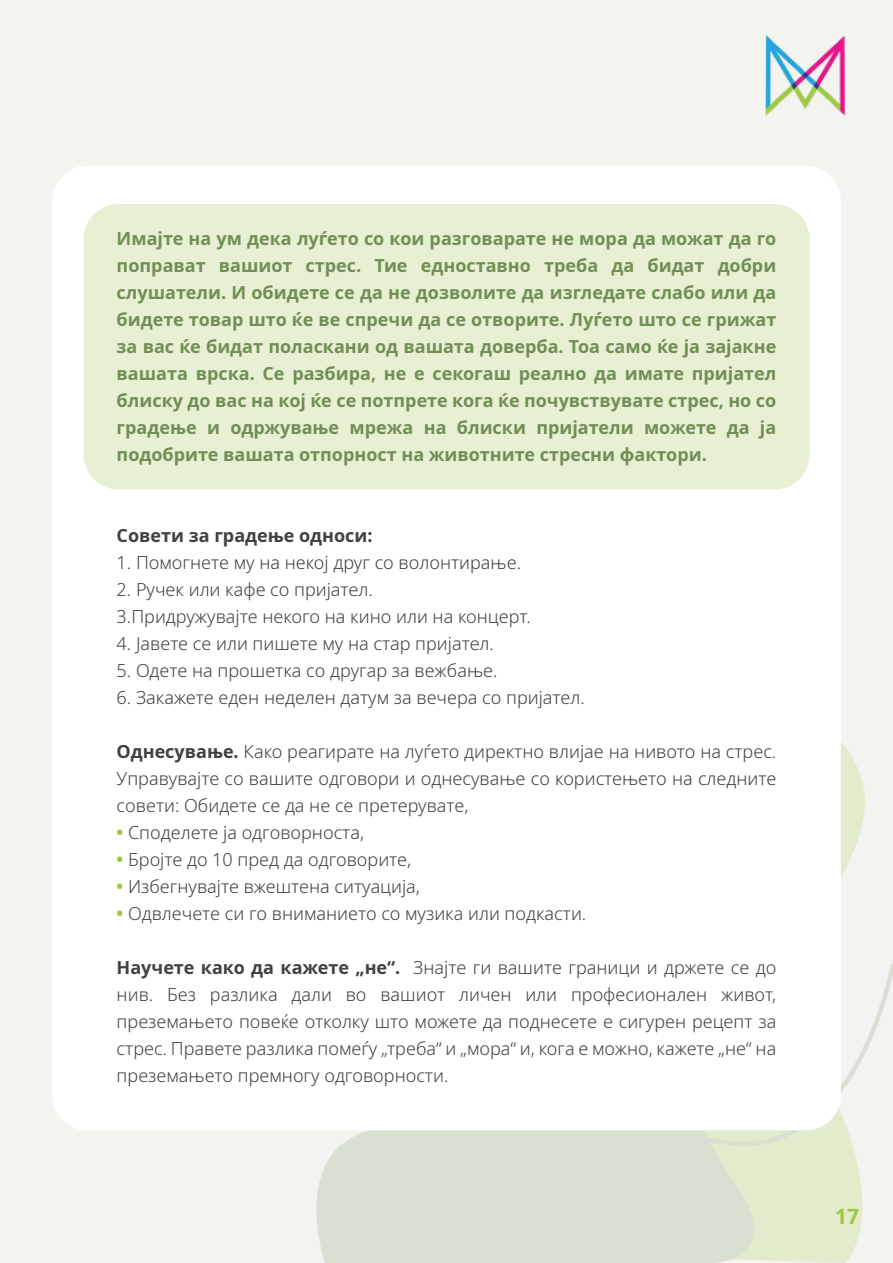
<style>
.page{position:relative;width:893px;height:1263px;background:#f3f4ef}
.page>*{position:absolute;margin:0;border:0;box-sizing:border-box;transform-origin:0 0}
.t1{font:700 21px "Noto Sans";color:#9dc83b}
.t2{font:300 18px/27px "Noto Sans";color:#414042;text-align:justify}
.t3{font:700 18px/27px "Noto Sans";color:#708f56;text-align:justify}
.t4{font:700 18px "Noto Sans";color:#414042}
.s1{font-weight:700}
.s2{font-weight:700;color:#9dc83b}
</style>
<div class="page">
<svg style="left:841px;top:742px;width:24px;height:135px;fill:#e2ebcb"></svg>
<div style="left:316px;top:1130px;width:262px;height:133px;background:#d9e0d1"></div>
<svg style="left:578px;top:963px;width:315px;height:300px"></svg>
<div style="left:52px;top:166px;width:789px;height:964px;background:#fff;border-radius:35px"></div>
<div style="left:83px;top:204px;width:726px;height:286px;background:#e8f0d4;border-radius:35px"></div>
<img style="left:765px;top:35px;width:81px;height:80px">
<p class="t3" style="left:117px;top:225px;width:661px">Имајте на ум дека луѓето со кои разговарате не мора да можат да го поправат вашиот стрес. Тие едноставно треба да бидат добри слушатели. И обидете се да не дозволите да изгледате слабо или да бидете товар што ќе ве спречи да се отворите. Луѓето што се грижат за вас ќе бидат поласкани од вашата доверба. Тоа само ќе ја зајакне вашата врска. Се разбира, не е секогаш реално да имате пријател блиску до вас на кој ќе се потпрете кога ќе почувствувате стрес, но со градење и одржување мрежа на блиски пријатели можете да ја подобрите вашата отпорност на животните стресни фактори.</p>
<p class="t4" style="left:117px;top:522px;width:257px">Совети за градење односи:</p>
<p class="t2" style="left:117px;top:549px;width:406px">1. Помогнете му на некој друг со волонтирање.</p>
<p class="t2" style="left:117px;top:576px;width:416px">2. Ручек или кафе со пријател.<br>3.Придружувајте некого на кино или на концерт.</p>
<p class="t2" style="left:117px;top:630px;width:379px">4. Јавете се или пишете му на стар пријател.</p>
<p class="t2" style="left:117px;top:657px;width:382px">5. Одете на прошетка со другар за вежбање.</p>
<p class="t2" style="left:117px;top:684px;width:470px">6. Закажете еден неделен датум за вечера со пријател.</p>
<p class="t2" style="left:117px;top:738px;width:661px"><span class="s1">Однесување.</span> Како реагирате на луѓето директно влијае на нивото на стрес.<br>Управувајте со вашите одговори и однесување со користењето на следните совети: Обидете се да не се претерувате,</p>
<p class="t2" style="left:117px;top:819px;width:249px"><span class="s2">•</span> Споделете ја одговорноста,</p>
<p class="t2" style="left:117px;top:846px;width:296px"><span class="s2">•</span> Бројте до 10 пред да одговорите,</p>
<p class="t2" style="left:117px;top:873px;width:305px"><span class="s2">•</span> Избегнувајте вжештена ситуација,</p>
<p class="t2" style="left:117px;top:900px;width:471px"><span class="s2">•</span> Одвлечете си го вниманието со музика или подкасти.</p>
<p class="t2" style="left:117px;top:954px;width:661px"><span class="s1">Научете како да кажете „не“.</span> Знајте ги вашите граници и држете се до нив. Без разлика дали во вашиот личен или професионален живот, преземањето повеќе отколку што можете да поднесете е сигурен рецепт за стрес. Правете разлика помеѓу „треба“ и „мора“ и, кога е можно, кажете „не“ на преземањето премногу одговорности.</p>
<p class="t1" style="left:835px;top:1201px;width:26px">17</p>
</div>
